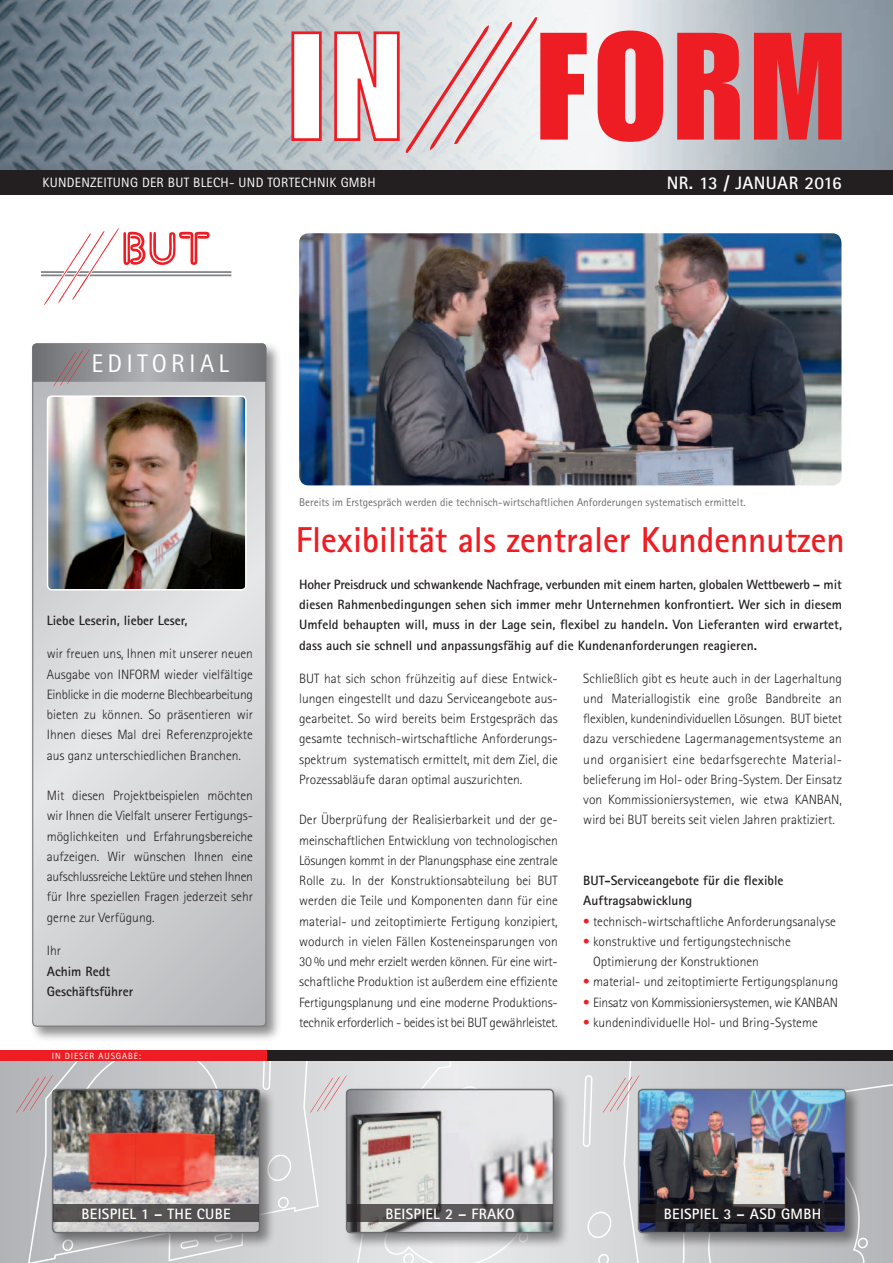
<style>
.page{position:relative;width:893px;height:1263px;background:#fff}
.page>*{position:absolute;margin:0;border:0;box-sizing:border-box;transform-origin:0 0}
.t1{font:700 36px "Rotis Sans Serif";color:#ee1d23}
.t2{font:25.5px "Rotis Sans Serif";color:#fff}
.t3{font:700 18px "Rotis Sans Serif";letter-spacing:.02em;color:#fff}
.t4{font:700 15px "Rotis Sans Serif";letter-spacing:.02em;color:#fff}
.t5{font:300 13.5px/20.2px "Rotis Sans Serif";color:#231f20;text-align:justify}
.t6{font:700 13.5px/20.2px "Rotis Sans Serif";color:#231f20}
.t7{font:13.5px "Rotis Sans Serif";letter-spacing:.02em;color:#fff}
.t8{font:300 13.5px "Rotis Sans Serif";letter-spacing:-.02em;color:#231f20}
.t9{font:11.25px "Rotis Sans Serif";color:#6c6d70}
.t10{font:9px "Rotis Sans Serif";letter-spacing:.1em;color:#fff}
.s1{color:#ee1d23}
</style>
<div class="page">
<svg style="left:0;top:1061px;width:893px;height:202px;background:#c5c6c8"></svg>
<svg style="left:28px;top:1061px;width:291px;height:202px;background:#cccdd0"></svg>
<svg style="left:357px;top:1061px;width:282px;height:202px;background:#e0e1e3"></svg>
<svg style="left:16px;top:1075px;width:37px;height:38px"></svg>
<svg style="left:310px;top:1075px;width:37px;height:38px"></svg>
<img style="left:0;top:0;width:893px;height:170px">
<div style="left:0;top:170px;width:893px;height:24px;background:#231f20"></div>
<div style="left:293px;top:33px;width:27px;height:107px;background:#fff"></div>
<div style="left:291px;top:31px;width:31px;height:110px;border:3px solid #ee1d23"></div>
<svg style="left:598px;top:31px;width:65px;height:111px;background:#ec454a"></svg>
<svg style="left:677px;top:33px;width:63px;height:107px;background:#e6373d"></svg>
<svg style="left:754px;top:33px;width:88px;height:107px;background:#e13137"></svg>
<svg style="left:333px;top:17px;width:254px;height:136px"></svg>
<svg style="left:41px;top:228px;width:190px;height:77px"></svg>
<img style="left:301px;top:235px;width:539px;height:249px">
<div style="left:298px;top:232px;width:545px;height:255px;border:2px solid #fff;border-radius:10px"></div>
<div style="left:29px;top:340px;width:253px;height:702px;background:#231f20;opacity:.51"></div>
<svg style="left:32px;top:387px;width:234px;height:639px;background:#d3d4d6"></svg>
<svg style="left:32px;top:343px;width:234px;height:44px;background:#959699"></svg>
<div style="left:0;top:1050px;width:268px;height:11px;background:#ee1d23"></div>
<div style="left:268px;top:1050px;width:625px;height:11px;background:#231f20"></div>
<div style="left:49px;top:1086px;width:227px;height:163px;background:#231f20;opacity:.5"></div>
<img style="left:53px;top:1089px;width:206px;height:141px">
<div style="left:52px;top:1089px;width:208px;height:144px;border:2px solid #6c6d70;border-radius:4px"></div>
<div style="left:53px;top:1205px;width:206px;height:17px;background:#545253"></div>
<div style="left:343px;top:1086px;width:226px;height:163px;background:#231f20;opacity:.5"></div>
<img style="left:347px;top:1089px;width:206px;height:141px">
<div style="left:346px;top:1089px;width:208px;height:144px;border:2px solid #6c6d70;border-radius:4px"></div>
<svg style="left:347px;top:1205px;width:206px;height:17px;background:#545152"></svg>
<svg style="left:603px;top:1075px;width:290px;height:188px;background:#bebec1"></svg>
<img style="left:639px;top:1089px;width:206px;height:141px">
<div style="left:638px;top:1089px;width:208px;height:144px;border:2px solid #6c6d70;border-radius:4px"></div>
<div style="left:639px;top:1205px;width:206px;height:17px;background:#231f20"></div>
<img style="left:0;top:0;width:1px;height:43px">
<img style="left:48px;top:398px;width:198px;height:192px">
<div style="left:47px;top:395px;width:200px;height:195px;border:2px solid #fff;border-radius:4px"></div>
<p class="t7" style="left:43px;top:174px;width:326px">Kundenzeitung der BUT Blech- und Tortechnik GmbH</p>
<h3 class="t3" style="left:667px;top:171px;width:177px">Nr. 13 / Jan uar 2016</h3>
<h2 class="t2" style="left:91px;top:348px;width:16px">EDITORI</h2>
<h2 class="t2" style="left:200px;top:348px;width:28px">AL</h2>
<p class="t6" style="left:47px;top:610px;width:142px">Liebe Leserin, lieber Leser,</p>
<p class="t5" style="left:47px;top:644px;width:208px">wir freuen uns, Ihnen mit unserer neuen Ausgabe von INFORM wieder vielfältige Einblicke in die moderne Blechbearbeitung bieten zu können. So präsentieren wir Ihnen dieses Mal drei Referenzprojekte aus ganz unterschiedlichen Branchen.</p>
<p class="t5" style="left:47px;top:785px;width:208px">Mit diesen Projektbeispielen möchten wir Ihnen die Vielfalt unserer Fertigungs&shy;möglichkeiten und Erfahrungsbereiche aufzeigen. Wir wünschen Ihnen eine aufschlussreiche Lektüre und stehen Ihnen für Ihre speziellen Fragen jederzeit sehr gerne zur Verfügung.</p>
<p class="t5" style="left:47px;top:941px;width:16px">Ihr</p>
<p class="t6" style="left:47px;top:961px;width:88px">Achim Redt<br>Geschäftsführer</p>
<p class="t10" style="left:52px;top:1050px;width:91px">I n dieser Ausgabe:</p>
<p class="t9" style="left:299px;top:495px;width:448px">Bereits im Erstgespräch werden die technisch-wirtschaftlichen Anforderungen systematisch ermittelt.</p>
<h1 class="t1" style="left:296px;top:517px;width:550px">Flexibilität als zentraler Kundennutzen</h1>
<p class="t6" style="left:299px;top:574px;width:544px;text-align:justify">Hoher Preisdruck und schwankende Nachfrage, verbunden mit einem harten, globalen Wettbewerb – mit diesen Rahmenbedingungen sehen sich immer mehr Unternehmen konfrontiert. Wer sich in diesem Umfeld behaupten will, muss in der Lage sein, flexibel zu handeln. Von Lieferanten wird erwartet, dass auch sie schnell und anpassungsfähig auf die Kundenanforderungen reagieren.</p>
<p class="t5" style="left:299px;top:668px;width:260px">BUT hat sich schon frühzeitig auf diese Entwick&shy;lungen eingestellt und dazu Serviceangebote aus&shy;gearbeitet. So wird bereits beim Erstgespräch das gesamte technisch-wirtschaftliche Anforderungs&shy;spektrum systematisch ermittelt, mit dem Ziel, die Prozessabläufe daran optimal auszurichten.</p>
<p class="t5" style="left:299px;top:810px;width:260px">Der Überprüfung der Realisierbarkeit und der ge&shy;meinschaftlichen Entwicklung von technologischen Lösungen kommt in der Planungsphase eine zentrale Rolle zu. In der Konstruktionsabteilung bei BUT werden die Teile und Komponenten dann für eine material- und zeitoptimierte Fertigung konzipiert, wodurch in vielen Fällen Kosteneinsparungen von 30 % und mehr erzielt werden können. Für eine wirt&shy;schaftliche Produktion ist außerdem eine effiziente Fertigungsplanung und eine moderne Produktions&shy;technik erforderlich - beides ist bei BUT gewährleistet.</p>
<p class="t5" style="left:583px;top:668px;width:260px">Schließlich gibt es heute auch in der Lagerhaltung und Materiallogistik eine große Bandbreite an flexiblen, kundenindividuellen Lösungen. BUT bietet dazu verschiedene Lagermanagementsysteme an und organisiert eine bedarfsgerechte Material&shy;belieferung im Hol- oder Bring-System. Der Einsatz von Kommissioniersystemen, wie etwa KANBAN, wird bei BUT bereits seit vielen Jahren praktiziert.</p>
<p class="t6" style="left:583px;top:870px;width:202px">BUT-Serviceangebote für die flexible<br>Auftragsabwicklung</p>
<p class="t5" style="left:583px;top:911px;width:254px"><span class="s1">•</span> technisch-wirtschaftliche Anforderungsanalyse</p>
<p class="t5" style="left:593px;top:931px;width:199px;text-indent:-10px"><span class="s1">•</span> konstruktive und fertigungstechnische<br>Optimierung der Konstruktionen</p>
<p class="t5" style="left:583px;top:972px;width:256px"><span class="s1">•</span> material- und zeitoptimierte Fertigungsplanung</p>
<p class="t8" style="left:583px;top:994px;width:256px"><span class="s1">•</span> Einsatz von Kommissioniersystemen, wie KANBAN</p>
<p class="t5" style="left:583px;top:1012px;width:236px"><span class="s1">•</span> kundenindividuelle Hol- und Bring-Systeme</p>
<p class="t4" style="left:82px;top:1204px;width:151px">beispiel 1 – th e cube</p>
<p class="t4" style="left:385px;top:1204px;width:131px">beispiel 2 – frako</p>
<p class="t4" style="left:664px;top:1204px;width:156px">Beispiel 3 – asd gmbh</p>
</div>
